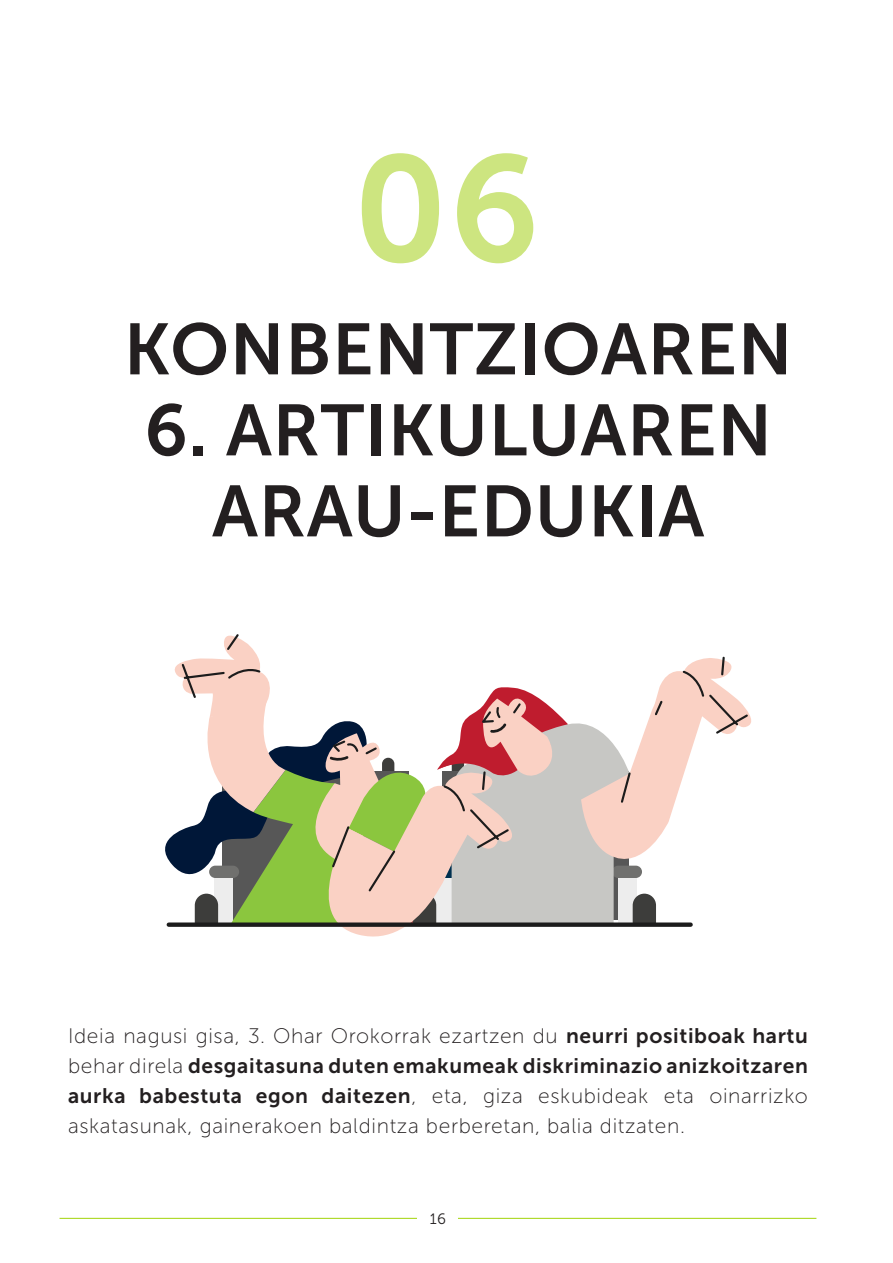
<style>
.page{position:relative;width:893px;height:1263px;background:#fff}
.page>*{position:absolute;margin:0;border:0;box-sizing:border-box;transform-origin:0 0}
.t1{font:150px "Museo Sans 700";color:#cde580}
.t2{font:72px/81px "Museo Sans 700";letter-spacing:.01em;color:#231f20;text-align:center}
.t3{font:21px/30px "Museo Sans 100";letter-spacing:.03em;color:#231f20}
.t4{font:21px "Museo Sans 700";letter-spacing:.03em;color:#231f20}
.t5{font:15px "Museo Sans 300";color:#231f20}
.s1{font-family:"Museo Sans 700"}
.s2{font-family:"Museo Sans 100"}
</style>
<div class="page">
<hr style="left:60px;top:1218px;width:756px;height:1px;background:#a2d40a">
<div style="left:418px;top:1206px;width:40px;height:24px;background:#fff"></div>
<svg style="left:165px;top:634px;width:586px;height:303px"></svg>
<div style="left:169px;top:922px;width:522px;height:5px;background:#1c1c1c"></div>
<h1 class="t1" style="left:353px;top:126px;width:188px">06</h1>
<h2 class="t2" style="left:124px;top:309px;width:670px">KONBENTZIOAREN</h2>
<h2 class="t2" style="left:144px;top:390px;width:629px">6. ARTIKULUAREN<br>ARAU-EDUKIA</h2>
<p class="t3" style="left:68px;top:1021px;width:741px">Ideia nagusi gisa, 3. Ohar Orokorrak ezartzen du <span class="s1">neurri positiboak hartu</span></p>
<p class="t4" style="left:68px;top:1054px;width:741px"><span class="s2">behar direla</span> desgaitasuna duten emakumeak diskriminazio anizkoitzaren</p>
<p class="t3" style="left:68px;top:1081px;width:741px"><span class="s1">aurka babestuta egon daitezen</span>, eta, giza eskubideak eta oinarrizko askatasunak, gainerakoen baldintza berberetan, balia ditzaten.</p>
<p class="t5" style="left:430px;top:1211px;width:18px">16</p>
</div>
